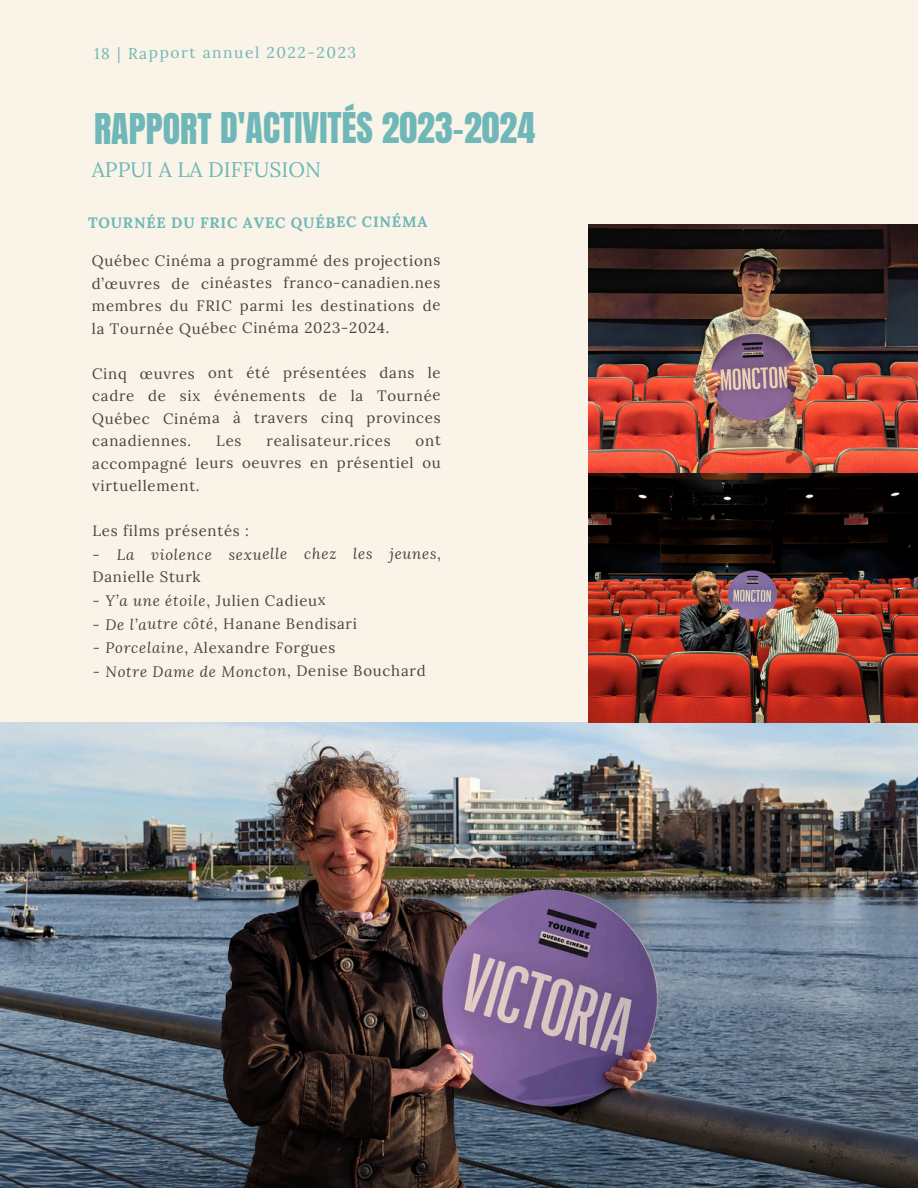
<style>
.page{position:relative;width:918px;height:1188px;background:#faf3e7}
.page>*{position:absolute;margin:0;border:0;box-sizing:border-box;transform-origin:0 0}
.t1{font:36px "Anton";letter-spacing:-.005em;color:#6fb7b8}
.t2{font:21px "Lora";letter-spacing:-.005em;color:#6fb7b8}
.t3{font:15.6px "Lora";letter-spacing:.095em;color:#6fb7b8}
.t4{font:15px/22.5px "Lora";letter-spacing:.045em;color:#4b433d;text-align:justify}
.t5{font:italic 15px/22.8px "Lora";letter-spacing:.045em;color:#4b433d}
.t6{font:700 15px "Lora";letter-spacing:.045em;color:#6fb7b8}
.s1{font-style:normal}
.s2{font-style:italic}
</style>
<div class="page">
<img style="left:0;top:722px;width:918px;height:466px">
<img style="left:589px;top:224px;width:329px;height:498px">
<p class="t3" style="left:94px;top:43px;width:264px">18 | Rapport annuel 2022-2023</p>
<p class="t1" style="left:94px;top:102px;width:442px">RAPPORT D'ACTIVITÉS 2023-2024</p>
<p class="t2" style="left:92px;top:156px;width:231px">APPUI A LA DIFFUSION</p>
<h1 class="t6" style="left:88px;top:213px;width:341px">TOURNÉE DU FRIC AVEC QUÉBEC CINÉMA</h1>
<h2 class="t4" style="left:92px;top:249px;width:350px">Québec Cinéma a programmé des projections d’œuvres de cinéastes franco-canadien.nes membres du FRIC parmi les destinations de la Tournée Québec Cinéma 2023-2024.</h2>
<h3 class="t4" style="left:92px;top:362px;width:350px">Cinq œuvres ont été présentées dans le cadre de six événements de la Tournée Québec Cinéma à travers cinq provinces canadiennes.</h3>
<h3 class="t4" style="left:216px;top:429px;width:27px">Les</h3>
<h3 class="t4" style="left:267px;top:429px;width:126px">realisateur.rices</h3>
<h3 class="t4" style="left:92px;top:429px;width:350px;text-indent:323px">ont accompagné leurs oeuvres en présentiel ou virtuellement.</h3>
<p class="t4" style="left:92px;top:519px;width:158px">Les films présentés :</p>
<p class="t5" style="left:92px;top:542px;width:350px"><span class="s1">-</span> La violence sexuelle chez les jeunes<span class="s1">,<br>Danielle Sturk</span></p>
<p class="t4" style="left:93px;top:589px;width:235px">- <span class="s2">Y’a une étoile</span>, Julien Cadieux</p>
<p class="t4" style="left:93px;top:612px;width:266px">- <span class="s2">De l’autre côté</span>, Hanane Bendisari</p>
<p class="t4" style="left:93px;top:636px;width:244px">- <span class="s2">Porcelaine</span>, Alexandre Forgues</p>
<p class="t5" style="left:93px;top:660px;width:335px"><span class="s1">-</span> Notre Dame de Moncton<span class="s1">, Denise Bouchard</span></p>
</div>
